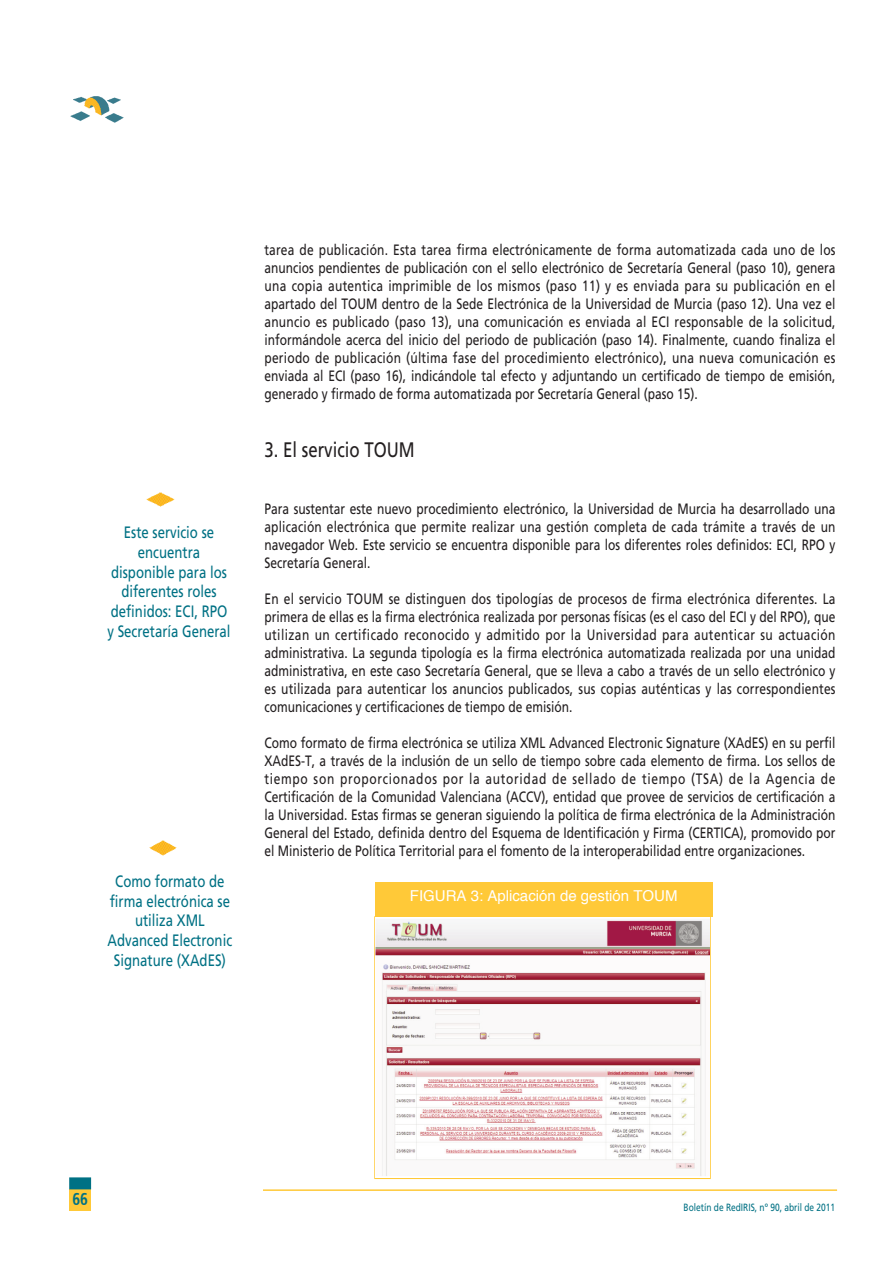
<style>
.page{position:relative;width:893px;height:1263px;background:#fff}
.page>*{position:absolute;margin:0;border:0;box-sizing:border-box;transform-origin:0 0}
.t1{font:21px "Frutiger LT";color:#231f20;scale:.8 1}
.t2{font:700 18px "Frutiger";color:#007184;scale:.8 1}
.t3{font:16.5px/19.8px "Frutiger LT";color:#007184;text-align:center;scale:.8 1}
.t4{font:15px/18px "Frutiger LT";color:#231f20;text-align:justify;scale:.8 1}
.t5{font:15px "Helvetica";color:#fff}
.t6{font:10.5px "Frutiger LT";color:#007184;scale:.8 1}
</style>
<div class="page">
<img style="left:70px;top:96px;width:54px;height:27px">
<div style="left:70px;top:1189px;width:21px;height:21px;background:#ffc938"></div>
<div style="left:69px;top:1177px;width:22px;height:12px;background:#007184"></div>
<hr style="left:263px;top:1189px;width:574px;height:2px;background:#ffc938">
<img style="left:376px;top:920px;width:333px;height:256px">
<div style="left:375px;top:883px;width:337px;height:34px;background:#ffc938"></div>
<img style="left:147px;top:492px;width:28px;height:14px">
<img style="left:149px;top:841px;width:28px;height:14px">
<p class="t3" style="left:107px;top:523px;width:156px">Este servicio se encuentra disponible para los diferentes roles definidos: ECI, RPO y Secretaría General</p>
<p class="t3" style="left:108px;top:872px;width:157px">Como formato de firma electrónica se utiliza XML<br>Advanced Electronic<br>Signature (XAdES)</p>
<p class="t4" style="left:264px;top:242px;width:715px">tarea de publicación. Esta tarea firma electrónicamente de forma automatizada cada uno de los anuncios pendientes de publicación con el sello electrónico de Secretaría General (paso 10), genera una copia autentica imprimible de los mismos (paso 11) y es enviada para su publicación en el apartado del TOUM dentro de la Sede Electrónica de la Universidad de Murcia (paso 12). Una vez el anuncio es publicado (paso 13), una comunicación es enviada al ECI responsable de la solicitud, informándole acerca del inicio del periodo de publicación (paso 14). Finalmente, cuando finaliza el periodo de publicación (última fase del procedimiento electrónico), una nueva comunicación es enviada al ECI (paso 16), indicándole tal efecto y adjuntando un certificado de tiempo de emisión, generado y firmado de forma automatizada por Secretaría General (paso 15).</p>
<h1 class="t1" style="left:264px;top:441px;width:189px">3. El servicio TOUM</h1>
<p class="t4" style="left:264px;top:501px;width:715px">Para sustentar este nuevo procedimiento electrónico, la Universidad de Murcia ha desarrollado una aplicación electrónica que permite realizar una gestión completa de cada trámite a través de un navegador Web. Este servicio se encuentra disponible para los diferentes roles definidos: ECI, RPO y Secretaría General.</p>
<p class="t4" style="left:264px;top:591px;width:715px">En el servicio TOUM se distinguen dos tipologías de procesos de firma electrónica diferentes. La primera de ellas es la firma electrónica realizada por personas físicas (es el caso del ECI y del RPO), que utilizan un certificado reconocido y admitido por la Universidad para autenticar su actuación administrativa. La segunda tipología es la firma electrónica automatizada realizada por una unidad administrativa, en este caso Secretaría General, que se lleva a cabo a través de un sello electrónico y es utilizada para autenticar los anuncios publicados, sus copias auténticas y las correspondientes comunicaciones y certificaciones de tiempo de emisión.</p>
<p class="t4" style="left:264px;top:735px;width:715px">Como formato de firma electrónica se utiliza XML Advanced Electronic Signature (XAdES) en su perfil XAdES-T, a través de la inclusión de un sello de tiempo sobre cada elemento de firma. Los sellos de tiempo son proporcionados por la autoridad de sellado de tiempo (TSA) de la Agencia de Certificación de la Comunidad Valenciana (ACCV), entidad que provee de servicios de certificación a la Universidad. Estas firmas se generan siguiendo la política de firma electrónica de la Administración General del Estado, definida dentro del Esquema de Identificación y Firma (CERTICA), promovido por el Ministerio de Política Territorial para el fomento de la interoperabilidad entre organizaciones.</p>
<p class="t5" style="left:410px;top:890px;width:269px">FIGURA 3: Aplicación de gestión TOUM</p>
<p class="t2" style="left:72px;top:1190px;width:21px">66</p>
<p class="t6" style="left:683px;top:1203px;width:191px">Boletín de RedIRIS, nº 90, abril de 2011</p>
</div>
